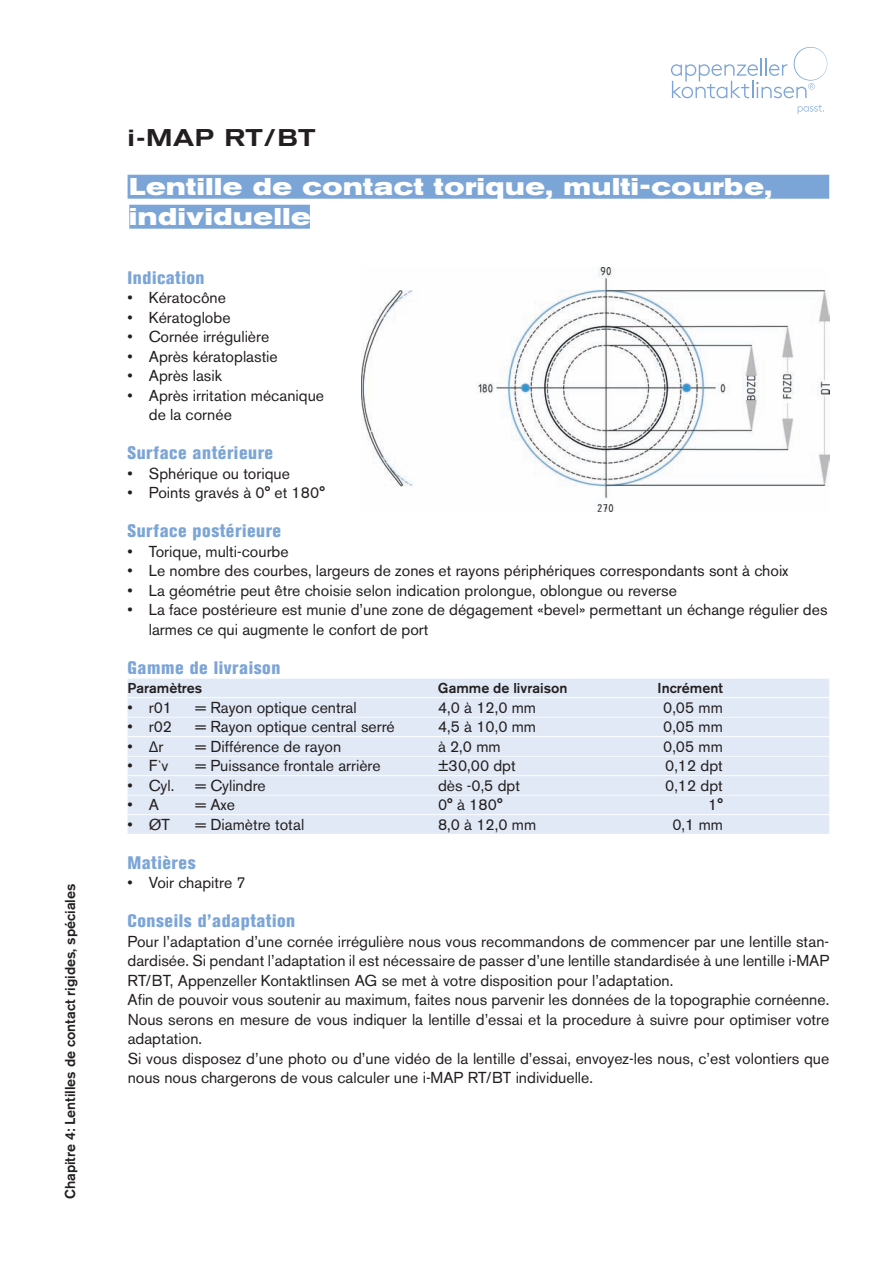
<style>
.page{position:relative;width:893px;height:1263px;background:#fff}
.page>*{position:absolute;margin:0;border:0;box-sizing:border-box;transform-origin:0 0}
.t1{font:700 expanded 24px/30px "Akzidenz Grotesk BE";letter-spacing:.03em;color:#fff}
.t2{font:500 expanded 24px "Akzidenz Grotesk BE";letter-spacing:.03em;color:#231f20}
.t3{font:800 condensed 18px "Akzidenz Grotesk BE";letter-spacing:.03em;color:#7ca5d7}
.t4{font:15.75px/19.5px "Akzidenz Grotesk BE";color:#231f20}
.t5{font:500 14.25px "Akzidenz Grotesk BE";color:#231f20}
.s1{font-family:"Myriad Pro"}
</style>
<div class="page">
<svg style="left:798px;top:105px;width:26px;height:9px"></svg>
<svg style="left:671px;top:47px;width:156px;height:51px"></svg>
<img style="left:361px;top:268px;width:468px;height:244px">
<div style="left:128px;top:175px;width:701px;height:24px;background:#7ca5d7"></div>
<div style="left:129px;top:205px;width:181px;height:24px;background:#7ca5d7"></div>
<div style="left:128px;top:679px;width:701px;height:18px;background:#e1e9f6"></div>
<div style="left:128px;top:698px;width:701px;height:19px;background:#e1e9f6"></div>
<div style="left:128px;top:718px;width:701px;height:18px;background:#e1e9f6"></div>
<div style="left:128px;top:737px;width:701px;height:19px;background:#e1e9f6"></div>
<div style="left:128px;top:757px;width:701px;height:18px;background:#e1e9f6"></div>
<div style="left:128px;top:776px;width:701px;height:19px;background:#e1e9f6"></div>
<div style="left:128px;top:796px;width:701px;height:18px;background:#e1e9f6"></div>
<div style="left:128px;top:815px;width:701px;height:19px;background:#e1e9f6"></div>
<p class="t5" style="left:61px;top:1199px;width:317px;rotate:-90deg">Chapitre 4: Lentilles de contact rigides, spéciales</p>
<h1 class="t2" style="left:128px;top:123px;width:190px">i-MAP RT/BT</h1>
<h1 class="t1" style="left:129px;top:172px;width:644px">Lentille de contact torique, multi-courbe, individuelle</h1>
<p class="t3" style="left:128px;top:267px;width:78px">Indication</p>
<p class="t4" style="left:128px;top:288px;width:100px">• Kératocône</p>
<p class="t4" style="left:128px;top:307px;width:104px">• Kératoglobe</p>
<p class="t4" style="left:128px;top:327px;width:143px">• Cornée irrégulière</p>
<p class="t4" style="left:128px;top:346px;width:152px">• Après kératoplastie</p>
<p class="t4" style="left:128px;top:366px;width:96px">• Après lasik</p>
<p class="t4" style="left:149px;top:385px;width:177px;text-indent:-21px">• Après irritation mécanique de la cornée</p>
<p class="t3" style="left:128px;top:442px;width:147px">Surface antérieure</p>
<p class="t4" style="left:128px;top:463px;width:164px">• Sphérique ou torique</p>
<p class="t4" style="left:128px;top:483px;width:199px">• Points gravés à 0° et 180°</p>
<p class="t3" style="left:128px;top:520px;width:155px">Surface postérieure</p>
<p class="t4" style="left:128px;top:541px;width:163px">• Torique, multi-courbe</p>
<p class="t4" style="left:128px;top:561px;width:662px">• Le nombre des courbes, largeurs de zones et rayons périphériques correspondants sont à choix</p>
<p class="t4" style="left:128px;top:580px;width:551px">• La géométrie peut être choisie selon indication prolongue, oblongue ou reverse</p>
<p class="t4" style="left:149px;top:600px;width:680px;text-indent:-21px">• La face postérieure est munie d’une zone de dégagement «bevel» permettant un échange régulier des larmes ce qui augmente le confort de port</p>
<p class="t3" style="left:128px;top:657px;width:154px">Gamme de livraison</p>
<p class="t5" style="left:128px;top:679px;width:76px">Paramètres</p>
<p class="t5" style="left:438px;top:679px;width:131px">Gamme de livraison</p>
<p class="t5" style="left:658px;top:679px;width:67px">Incrément</p>
<p class="t4" style="left:128px;top:697px;width:46px">• r01</p>
<p class="t4" style="left:196px;top:697px;width:163px">= Rayon optique central</p>
<p class="t4" style="left:438px;top:697px;width:100px">4,0 à 12,0 mm</p>
<p class="t4" style="left:663px;top:697px;width:61px">0,05 mm</p>
<p class="t4" style="left:128px;top:717px;width:46px">• r02</p>
<p class="t4" style="left:196px;top:717px;width:201px">= Rayon optique central serré</p>
<p class="t4" style="left:438px;top:717px;width:100px">4,5 à 10,0 mm</p>
<p class="t4" style="left:663px;top:717px;width:61px">0,05 mm</p>
<p class="t4" style="left:128px;top:736px;width:37px">• <span class="s1">Δ</span>r</p>
<p class="t4" style="left:196px;top:736px;width:147px">= Différence de rayon</p>
<p class="t4" style="left:438px;top:736px;width:64px">à 2,0 mm</p>
<p class="t4" style="left:663px;top:736px;width:61px">0,05 mm</p>
<p class="t4" style="left:128px;top:756px;width:42px">• F`v</p>
<p class="t4" style="left:196px;top:756px;width:187px">= Puissance frontale arrière</p>
<p class="t4" style="left:438px;top:756px;width:79px">±30,00 dpt</p>
<p class="t4" style="left:665px;top:756px;width:59px">0,12 dpt</p>
<p class="t4" style="left:128px;top:775px;width:48px">• Cyl.</p>
<p class="t4" style="left:196px;top:775px;width:72px">= Cylindre</p>
<p class="t4" style="left:438px;top:775px;width:84px">dès -0,5 dpt</p>
<p class="t4" style="left:665px;top:775px;width:59px">0,12 dpt</p>
<p class="t4" style="left:128px;top:795px;width:33px">• A</p>
<p class="t4" style="left:196px;top:795px;width:41px">= Axe</p>
<p class="t4" style="left:438px;top:795px;width:66px">0° à 180°</p>
<p class="t4" style="left:708px;top:795px;width:16px">1°</p>
<p class="t4" style="left:128px;top:814px;width:44px">• ØT</p>
<p class="t4" style="left:196px;top:814px;width:110px">= Diamètre total</p>
<p class="t4" style="left:438px;top:814px;width:100px">8,0 à 12,0 mm</p>
<p class="t4" style="left:672px;top:814px;width:52px">0,1 mm</p>
<p class="t3" style="left:128px;top:852px;width:70px">Matières</p>
<p class="t4" style="left:128px;top:873px;width:120px">• Voir chapitre 7</p>
<p class="t3" style="left:128px;top:910px;width:169px">Conseils d’adaptation</p>
<p class="t4" style="left:128px;top:931px;width:703px">Pour l’adaptation d’une cornée irrégulière nous vous recommandons de commencer par une lentille stan&shy;dardisée. Si pendant l’adaptation il est nécessaire de passer d’une lentille standardisée à une lentille i-MAP RT/BT, Appenzeller Kontaktlinsen AG se met à votre disposition pour l’adaptation.<br>Afin de pouvoir vous soutenir au maximum, faites nous parvenir les données de la topographie cornéenne.<br>Nous serons en mesure de vous indiquer la lentille d’essai et la procedure à suivre pour optimiser votre adaptation.<br>Si vous disposez d’une photo ou d’une vidéo de la lentille d’essai, envoyez-les nous, c’est volontiers que nous nous chargerons de vous calculer une i-MAP RT/BT individuelle.</p>
</div>
